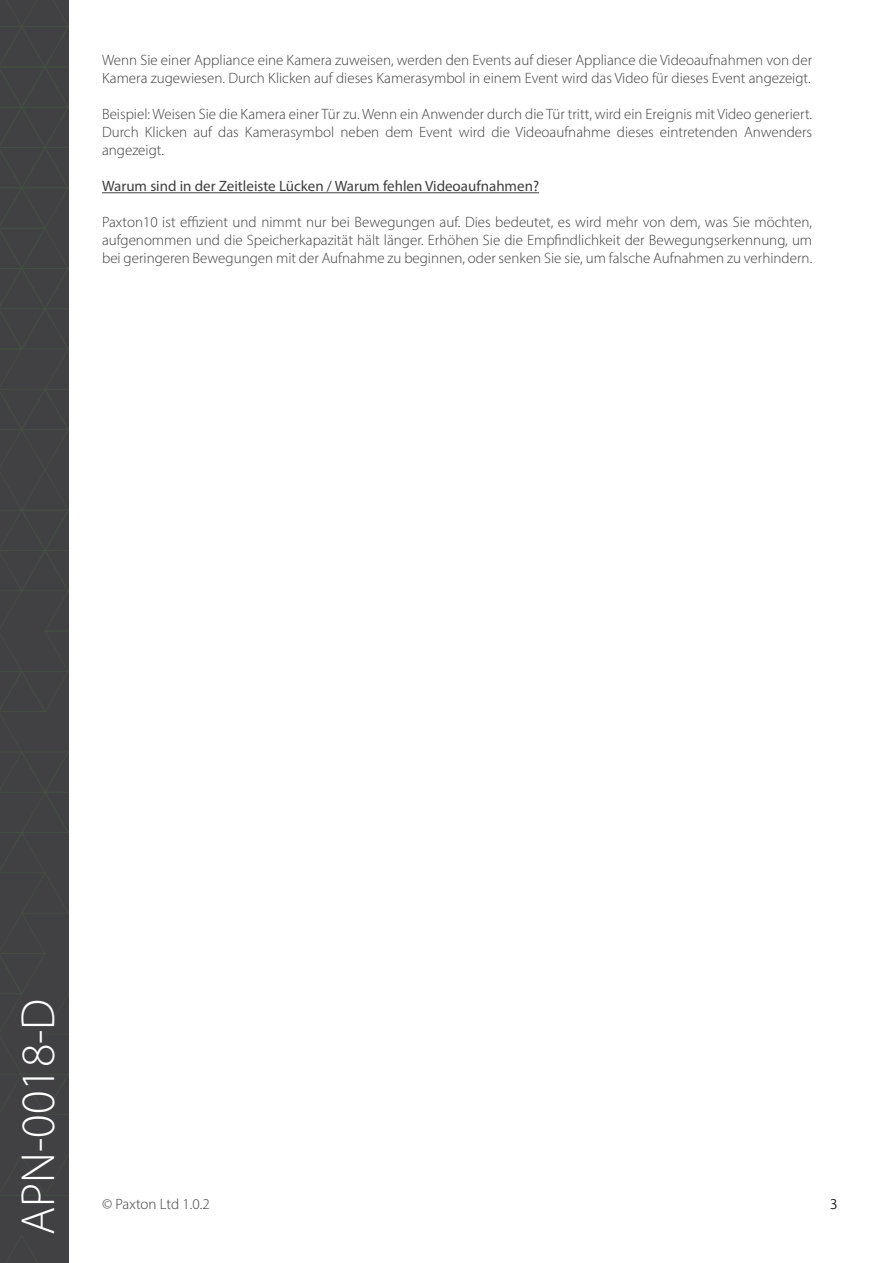
<style>
.page{position:relative;width:893px;height:1263px;background:#fff}
.page>*{position:absolute;margin:0;border:0;box-sizing:border-box;transform-origin:0 0}
.t1{font:300 48px "Myriad Pro";color:#fff}
.t2{font:300 15px/18px "Myriad Pro";color:#3e3e3f;text-align:justify}
.t3{font:15px "Myriad Pro";color:#3e3e3f}
.t4{font:300 15px "Myriad Pro";color:#231f20}
</style>
<div class="page">
<div style="left:0;top:0;width:69px;height:1263px;background:#414042"></div>
<svg style="left:7px;top:1235px;width:31px;height:28px"></svg>
<svg style="left:0;top:0;width:68px;height:1196px"></svg>
<hr style="left:102px;top:192px;width:437px;height:1px;background:#3e3e3f">
<p class="t2" style="left:102px;top:51px;width:712px">Wenn Sie einer Appliance eine Kamera zuweisen, werden den Events auf dieser Appliance die Videoaufnahmen von der<br>Kamera zugewiesen. Durch Klicken auf dieses Kamerasymbol in einem Event wird das Video für dieses Event angezeigt.</p>
<p class="t2" style="left:102px;top:105px;width:712px">Beispiel: Weisen Sie die Kamera einer Tür zu. Wenn ein Anwender durch die Tür tritt, wird ein Ereignis mit Video generiert.<br>Durch Klicken auf das Kamerasymbol neben dem Event wird die Videoaufnahme dieses eintretenden Anwenders angezeigt.</p>
<p class="t3" style="left:102px;top:177px;width:439px">Warum sind in der Zeitleiste Lücken / Warum fehlen Videoaufnahmen?</p>
<p class="t2" style="left:102px;top:213px;width:712px">Paxton10 ist effizient und nimmt nur bei Bewegungen auf. Dies bedeutet, es wird mehr von dem, was Sie möchten, aufgenommen und die Speicherkapazität hält länger. Erhöhen Sie die Empfindlichkeit der Bewegungserkennung, um bei geringeren Bewegungen mit der Aufnahme zu beginnen, oder senken Sie sie, um falsche Aufnahmen zu verhindern.</p>
<h1 class="t1" style="left:9px;top:1235px;width:238px;rotate:-90deg">APN-0018-D</h1>
<p class="t2" style="left:102px;top:1195px;width:109px">© Paxton Ltd 1.0.2</p>
<p class="t4" style="left:830px;top:1195px;width:9px">3</p>
</div>
